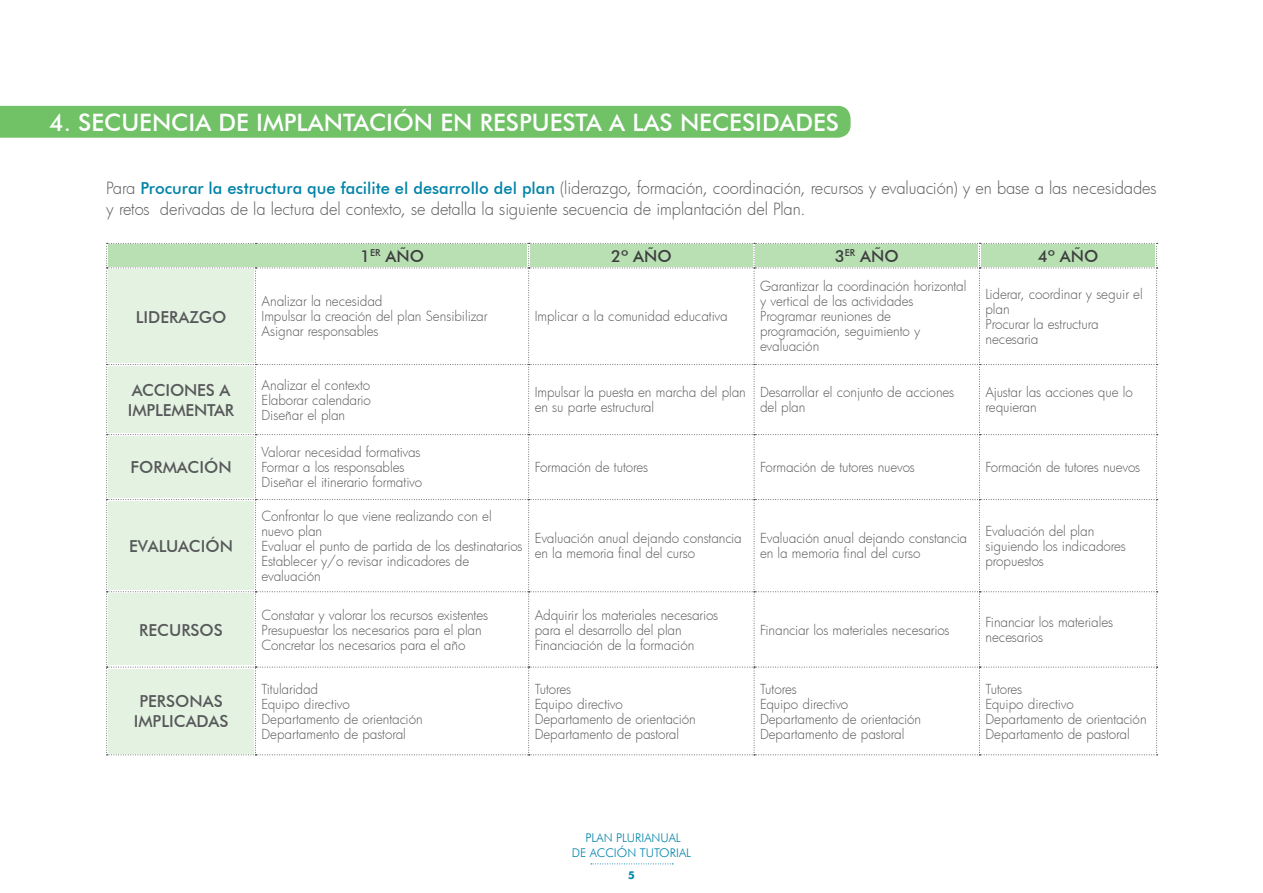
<style>
.page{position:relative;width:1263px;height:893px;background:#fff}
.page>*{position:absolute;margin:0;border:0;box-sizing:border-box;transform-origin:0 0}
.t1{font:500 24px "Futura BT";color:#fff}
.t2{font:300 16.5px/21px "Futura";letter-spacing:-.005em;color:#57585a}
.t3{font:500 16.5px/19.8px "Futura BT";color:#57585a}
.t4{font:500 16.5px "Futura BT";color:#3e3e3f}
.t5{font:300 13.5px/15px "Futura";letter-spacing:-.005em;color:#57585a}
.t6{font:300 12px "Futura BT";color:#0083a9}
.t7{font:10.65px "Futura Md BT Bold";color:#0083a9}
.s1{font-family:"Futura BT";font-weight:500;color:#0083a9}
</style>
<div class="page">
<svg style="left:591px;top:863px;width:82px;height:1px"></svg>
<div style="left:0;top:106px;width:850px;height:32px;background:#71c167"></div>
<svg style="left:106px;top:243px;width:1052px;height:512px"></svg>
<p class="t1" style="left:49px;top:108px;width:791px">4. SECUENCIA DE IMPLANTACIÓN EN RESPUESTA A LAS NECESIDADES</p>
<p class="t2" style="left:106px;top:177px;width:1052px">Para <span class="s1">Procurar la estructura que facilite el desarrollo del plan</span> (liderazgo, formación, coordinación, recursos y evaluación) y en base a las necesidades y retos derivadas de la lectura del contexto, se detalla la siguiente secuencia de implantación del Plan.</p>
<p class="t4" style="left:360px;top:246px;width:65px">1<sup>ER</sup> AÑO</p>
<p class="t4" style="left:611px;top:246px;width:62px">2º AÑO</p>
<p class="t4" style="left:835px;top:246px;width:65px">3<sup>ER</sup> AÑO</p>
<p class="t4" style="left:1038px;top:246px;width:62px">4º AÑO</p>
<p class="t3" style="left:136px;top:307px;width:92px">LIDERAZGO</p>
<p class="t5" style="left:261px;top:294px;width:122px">Analizar la necesidad</p>
<p class="t5" style="left:261px;top:309px;width:228px">Impulsar la creación del plan Sensibilizar</p>
<p class="t5" style="left:261px;top:324px;width:119px">Asignar responsables</p>
<p class="t3" style="left:128px;top:380px;width:108px">ACCIONES A<br>IMPLEMENTAR</p>
<p class="t5" style="left:261px;top:377px;width:110px">Analizar el contexto</p>
<p class="t5" style="left:261px;top:392px;width:111px">Elaborar calendario</p>
<p class="t5" style="left:261px;top:407px;width:85px">Diseñar el plan</p>
<p class="t3" style="left:131px;top:457px;width:103px">FORMACIÓN</p>
<p class="t3" style="left:129px;top:536px;width:105px">EVALUACIÓN</p>
<p class="t3" style="left:139px;top:620px;width:85px">RECURSOS</p>
<p class="t3" style="left:134px;top:691px;width:96px;text-align:center">PERSONAS<br>IMPLICADAS</p>
<p class="t5" style="left:261px;top:444px;width:161px">Valorar necesidad formativas</p>
<p class="t5" style="left:261px;top:459px;width:144px">Formar a los responsables</p>
<p class="t5" style="left:261px;top:474px;width:162px">Diseñar el itinerario formativo</p>
<p class="t5" style="left:261px;top:508px;width:232px">Confrontar lo que viene realizando con el nuevo plan</p>
<p class="t5" style="left:261px;top:538px;width:263px">Evaluar el punto de partida de los destinatarios</p>
<p class="t5" style="left:261px;top:553px;width:209px">Establecer y/o revisar indicadores de evaluación</p>
<p class="t5" style="left:261px;top:607px;width:228px">Constatar y valorar los recursos existentes</p>
<p class="t5" style="left:261px;top:622px;width:222px">Presupuestar los necesarios para el plan</p>
<p class="t5" style="left:261px;top:637px;width:205px">Concretar los necesarios para el año</p>
<p class="t5" style="left:261px;top:681px;width:58px">Titularidad</p>
<p class="t5" style="left:261px;top:696px;width:90px">Equipo directivo</p>
<p class="t5" style="left:261px;top:711px;width:163px">Departamento de orientación</p>
<p class="t5" style="left:261px;top:726px;width:146px">Departamento de pastoral</p>
<p class="t5" style="left:535px;top:309px;width:195px">Implicar a la comunidad educativa</p>
<p class="t5" style="left:760px;top:279px;width:208px">Garantizar la coordinación horizontal y vertical de las actividades</p>
<p class="t5" style="left:760px;top:309px;width:162px">Programar reuniones de programación, seguimiento y evaluación</p>
<p class="t5" style="left:985px;top:286px;width:159px">Liderar, coordinar y seguir el plan</p>
<p class="t5" style="left:985px;top:316px;width:115px">Procurar la estructura necesaria</p>
<p class="t5" style="left:535px;top:384px;width:213px">Impulsar la puesta en marcha del plan en su parte estructural</p>
<p class="t5" style="left:760px;top:384px;width:196px">Desarrollar el conjunto de acciones del plan</p>
<p class="t5" style="left:985px;top:384px;width:149px">Ajustar las acciones que lo requieran</p>
<p class="t5" style="left:535px;top:459px;width:115px">Formación de tutores</p>
<p class="t5" style="left:760px;top:459px;width:156px">Formación de tutores nuevos</p>
<p class="t5" style="left:985px;top:459px;width:156px">Formación de tutores nuevos</p>
<p class="t5" style="left:535px;top:531px;width:209px">Evaluación anual dejando constancia en la memoria final del curso</p>
<p class="t5" style="left:760px;top:531px;width:209px">Evaluación anual dejando constancia en la memoria final del curso</p>
<p class="t5" style="left:985px;top:523px;width:142px">Evaluación del plan siguiendo los indicadores propuestos</p>
<p class="t5" style="left:535px;top:607px;width:185px">Adquirir los materiales necesarios para el desarrollo del plan</p>
<p class="t5" style="left:535px;top:637px;width:161px">Financiación de la formación</p>
<p class="t5" style="left:535px;top:681px;width:38px">Tutores</p>
<p class="t5" style="left:535px;top:696px;width:90px">Equipo directivo</p>
<p class="t5" style="left:535px;top:711px;width:163px">Departamento de orientación</p>
<p class="t5" style="left:535px;top:726px;width:146px">Departamento de pastoral</p>
<p class="t5" style="left:760px;top:622px;width:191px">Financiar los materiales necesarios</p>
<p class="t5" style="left:985px;top:614px;width:129px">Financiar los materiales necesarios</p>
<p class="t5" style="left:760px;top:681px;width:38px">Tutores</p>
<p class="t5" style="left:760px;top:696px;width:90px">Equipo directivo</p>
<p class="t5" style="left:760px;top:711px;width:163px">Departamento de orientación</p>
<p class="t5" style="left:760px;top:726px;width:146px">Departamento de pastoral</p>
<p class="t5" style="left:985px;top:681px;width:38px">Tutores</p>
<p class="t5" style="left:985px;top:696px;width:90px">Equipo directivo</p>
<p class="t5" style="left:985px;top:711px;width:163px">Departamento de orientación</p>
<p class="t5" style="left:985px;top:726px;width:146px">Departamento de pastoral</p>
<p class="t6" style="left:586px;top:831px;width:97px">PLAN PLURIANUAL</p>
<p class="t6" style="left:572px;top:846px;width:121px">DE ACCIÓN TUTORIAL</p>
<p class="t7" style="left:628px;top:868px;width:8px">5</p>
</div>
